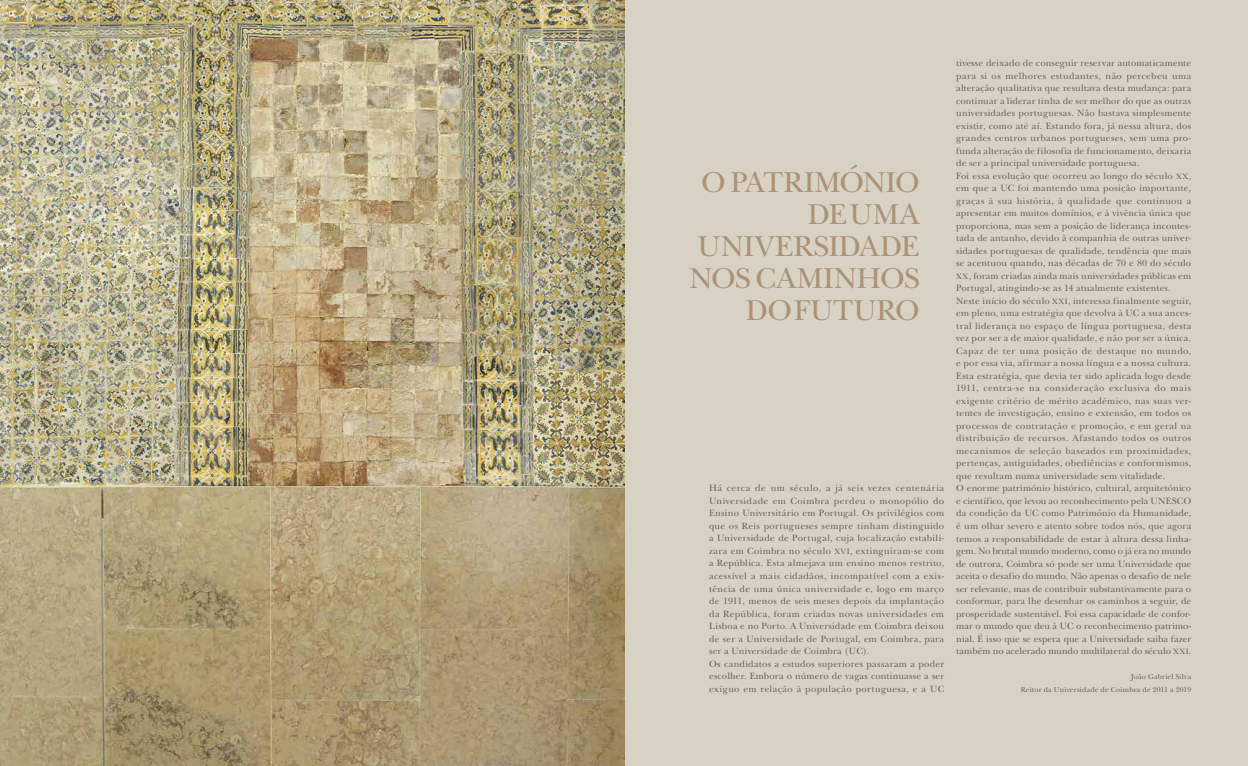
<style>
.page{position:relative;width:1248px;height:766px;background:#fff}
.page>*{position:absolute;margin:0;border:0;box-sizing:border-box;transform-origin:0 0}
.t1{font:30px/32px "New Baskerville Std";letter-spacing:-.005em;color:#ac9277;text-align:right}
.t2{font:9.5px/12.5px "New Baskerville Std";letter-spacing:.02em;color:#6b6059}
.t3{font:7.5px/12.5px "New Baskerville Std";letter-spacing:.015em;color:#6b6059;text-align:right}
.s1{font-size:8px}
</style>
<div class="page">
<div style="left:0;top:0;width:1247px;height:765px;background:#d8d2c5"></div>
<img style="left:0;top:0;width:624px;height:765px">
<h1 class="t1" style="left:689px;top:166px;width:232px">O PATRIMÓNIO<br>DE UMA<br>UNIVERSIDADE<br>NOS CAMINHOS<br>DO FUTURO</h1>
<p class="t2" style="left:709px;top:482px;width:236px">Há cerca de um século, a já seis vezes centenária Universidade em Coimbra perdeu o monopólio do Ensino Universitário em Portugal. Os privilégios com que os Reis portugueses sempre tinham distinguido a Universidade de Portugal, cuja localização estabili&shy;zara em Coimbra no século <span class="s1">XVI</span>, extinguiram-se com a República. Esta almejava um ensino menos restrito, acessível a mais cidadãos, incompatível com a exis&shy;tência de uma única universidade e, logo em março de 1911, menos de seis meses depois da implantação da República, foram criadas novas universidades em Lisboa e no Porto. A Universidade em Coimbra deixou de ser a Universidade de Portugal, em Coimbra, para ser a Universidade de Coimbra (UC).<br>Os candidatos a estudos superiores passaram a poder escolher. Embora o número de vagas continuasse a ser exíguo em relação à população portuguesa, e a UC</p>
<p class="t2" style="left:956px;top:57px;width:237px">tivesse deixado de conseguir reservar automaticamente para si os melhores estudantes, não percebeu uma alteração qualitativa que resultava desta mudança: para continuar a liderar tinha de ser melhor do que as outras universidades portuguesas. Não bastava simplesmente existir, como até aí. Estando fora, já nessa altura, dos grandes centros urbanos portugueses, sem uma pro&shy;funda alteração de filosofia de funcionamento, deixaria de ser a principal universidade portuguesa.<br>Foi essa evolução que ocorreu ao longo do século <span class="s1">XX</span>, em que a UC foi mantendo uma posição importante, graças à sua história, à qualidade que continuou a apresentar em muitos domínios, e à vivência única que proporciona, mas sem a posição de liderança incontes&shy;tada de antanho, devido à companhia de outras univer&shy;sidades portuguesas de qualidade, tendência que mais se acentuou quando, nas décadas de 70 e 80 do século <span class="s1">XX</span>, foram criadas ainda mais universidades públicas em Portugal, atingindo-se as 14 atualmente existentes.<br>Neste início do século <span class="s1">XXI</span>, interessa finalmente seguir, em pleno, uma estratégia que devolva à UC a sua ances&shy;tral liderança no espaço de língua portuguesa, desta vez por ser a de maior qualidade, e não por ser a única.<br>Capaz de ter uma posição de destaque no mundo, e por essa via, afirmar a nossa língua e a nossa cultura.<br>Esta estratégia, que devia ter sido aplicada logo desde 1911, centra-se na consideração exclusiva do mais exigente critério de mérito académico, nas suas ver&shy;tentes de investigação, ensino e extensão, em todos os processos de contratação e promoção, e em geral na distribuição de recursos. Afastando todos os outros mecanismos de seleção baseados em proximidades, pertenças, antiguidades, obediências e conformismos, que resultam numa universidade sem vitalidade.<br>O enorme património histórico, cultural, arquitetónico e científico, que levou ao reconhecimento pela UNESCO da condição da UC como Património da Humanidade, é um olhar severo e atento sobre todos nós, que agora temos a responsabilidade de estar à altura dessa linha&shy;gem. No brutal mundo moderno, como o já era no mundo de outrora, Coimbra só pode ser uma Universidade que aceita o desafio do mundo. Não apenas o desafio de nele ser relevante, mas de contribuir substantivamente para o conformar, para lhe desenhar os caminhos a seguir, de prosperidade sustentável. Foi essa capacidade de confor&shy;mar o mundo que deu à UC o reconhecimento patrimo&shy;nial. É isso que se espera que a Universidade saiba fazer também no acelerado mundo multilateral do século <span class="s1">XXI</span>.</p>
<p class="t3" style="left:1020px;top:670px;width:172px">João Gabriel Silva<br>Reitor da Universidade de Coimbra de 2011 a 2019</p>
</div>
